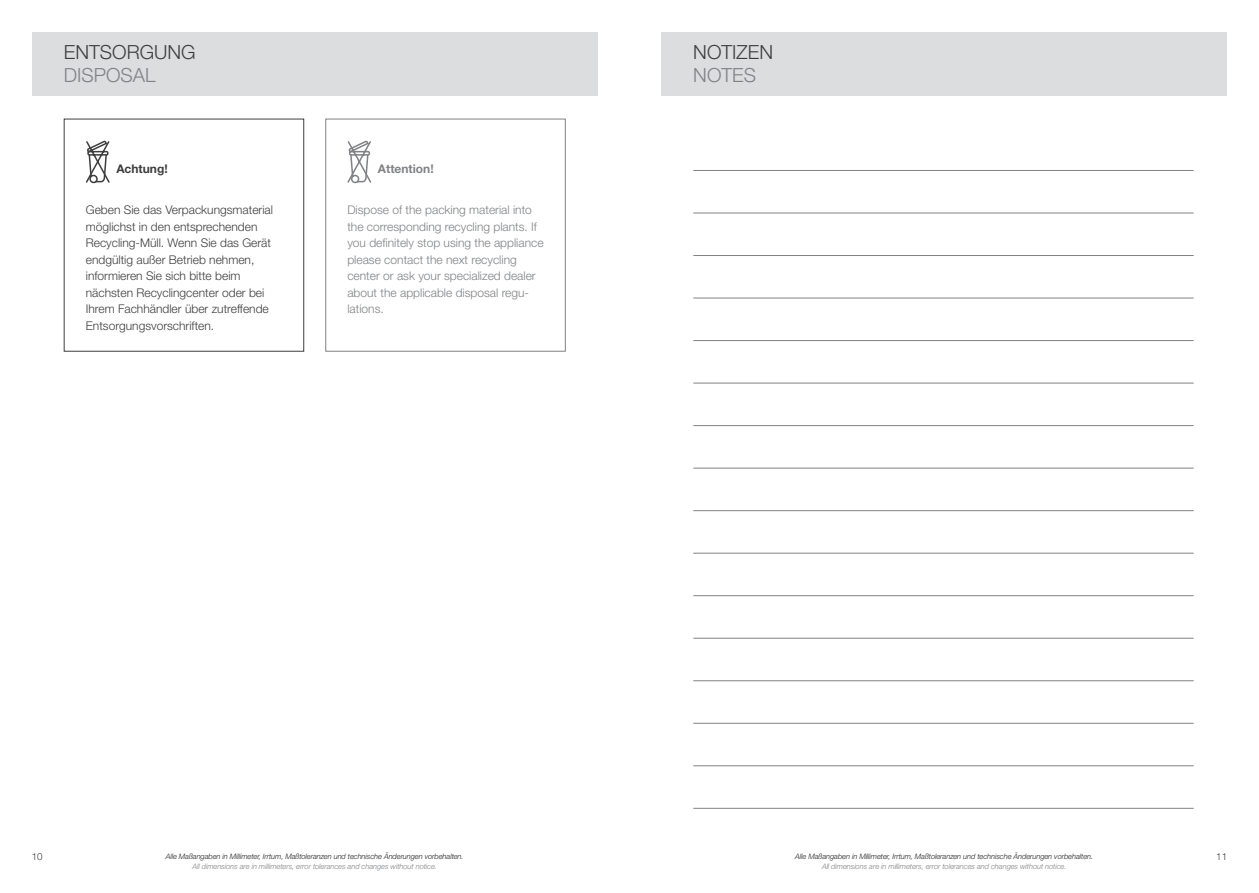
<style>
.page{position:relative;width:1259px;height:893px;background:#fff}
.page>*{position:absolute;margin:0;border:0;box-sizing:border-box;transform-origin:0 0}
.t1{font:300 19.5px "Helvetica Neue LT Pro";color:#3e3e3f}
.t2{font:300 19.5px "Helvetica Neue LT Pro";color:#808285}
.t3{font:300 12px/16.5px "Helvetica Neue LT Pro";color:#3e3e3f}
.t4{font:300 12px/16.5px "Helvetica Neue LT Pro";color:#808285}
.t5{font:700 12px "Helvetica Neue LT Pro";color:#808285}
.t6{font:700 12px "Helvetica Neue LT Pro";color:#3e3e3f}
.t7{font:300 9.75px "Helvetica Neue LT Pro";color:#3e3e3f}
.t8{font:italic 300 7.5px "Helvetica Neue LT Pro";letter-spacing:-.01em;color:#231f20}
.t9{font:italic 300 7.5px "Helvetica Neue LT Pro";letter-spacing:-.01em;color:#808285}
</style>
<div class="page">
<hr style="left:693px;top:170px;width:500px;height:1px;background:#808285">
<hr style="left:693px;top:213px;width:500px;height:1px;background:#808285">
<hr style="left:693px;top:255px;width:500px;height:1px;background:#808285">
<hr style="left:693px;top:298px;width:500px;height:1px;background:#808285">
<hr style="left:693px;top:340px;width:500px;height:1px;background:#808285">
<hr style="left:693px;top:383px;width:500px;height:1px;background:#808285">
<hr style="left:693px;top:425px;width:500px;height:1px;background:#808285">
<hr style="left:693px;top:468px;width:500px;height:1px;background:#808285">
<hr style="left:693px;top:510px;width:500px;height:1px;background:#808285">
<hr style="left:693px;top:553px;width:500px;height:1px;background:#808285">
<hr style="left:693px;top:595px;width:500px;height:1px;background:#808285">
<hr style="left:693px;top:638px;width:500px;height:1px;background:#808285">
<hr style="left:693px;top:680px;width:500px;height:1px;background:#808285">
<hr style="left:693px;top:723px;width:500px;height:1px;background:#808285">
<hr style="left:693px;top:765px;width:500px;height:1px;background:#808285">
<hr style="left:693px;top:808px;width:500px;height:1px;background:#808285">
<div style="left:661px;top:32px;width:566px;height:64px;background:#dcdddf"></div>
<div style="left:32px;top:32px;width:565px;height:64px;background:#dcdddf"></div>
<svg style="left:86px;top:140px;width:24px;height:44px"></svg>
<div style="left:64px;top:119px;width:240px;height:233px;border:1px solid #3e3e3f"></div>
<svg style="left:347px;top:140px;width:25px;height:44px"></svg>
<div style="left:325px;top:119px;width:241px;height:233px;border:1px solid #808285"></div>
<h1 class="t1" style="left:64px;top:41px;width:133px">ENTSORGUNG</h1>
<h1 class="t2" style="left:64px;top:63px;width:93px">DISPOSAL</h1>
<p class="t6" style="left:116px;top:161px;width:53px">Achtung!</p>
<p class="t3" style="left:86px;top:201px;width:189px">Geben Sie das Verpackungsmaterial möglichst in den entsprechenden Recycling-Müll. Wenn Sie das Gerät endgültig außer Betrieb nehmen, informieren Sie sich bitte beim nächsten Recyclingcenter oder bei Ihrem Fachhändler über zutreffende Entsorgungsvorschriften.</p>
<p class="t5" style="left:378px;top:161px;width:57px">Attention!</p>
<p class="t4" style="left:347px;top:201px;width:198px">Dispose of the packing material into the corresponding recycling plants. If you definitely stop using the appliance please contact the next recycling center or ask your specialized dealer about the applicable disposal regu&shy;lations.</p>
<h1 class="t1" style="left:693px;top:41px;width:81px">NOTIZEN</h1>
<h1 class="t2" style="left:693px;top:63px;width:64px">NOTES</h1>
<p class="t8" style="left:166px;top:851px;width:299px">Alle Maßangaben in Millimeter, Irrtum, Maßtoleranzen und technische Änderungen vorbehalten.</p>
<p class="t9" style="left:192px;top:862px;width:246px">All dimensions are in millimeters, error tolerances and changes without notice.</p>
<p class="t8" style="left:795px;top:851px;width:299px">Alle Maßangaben in Millimeter, Irrtum, Maßtoleranzen und technische Änderungen vorbehalten.</p>
<p class="t9" style="left:822px;top:862px;width:246px">All dimensions are in millimeters, error tolerances and changes without notice.</p>
<p class="t7" style="left:32px;top:851px;width:12px">10</p>
<p class="t7" style="left:1216px;top:851px;width:12px">11</p>
</div>
